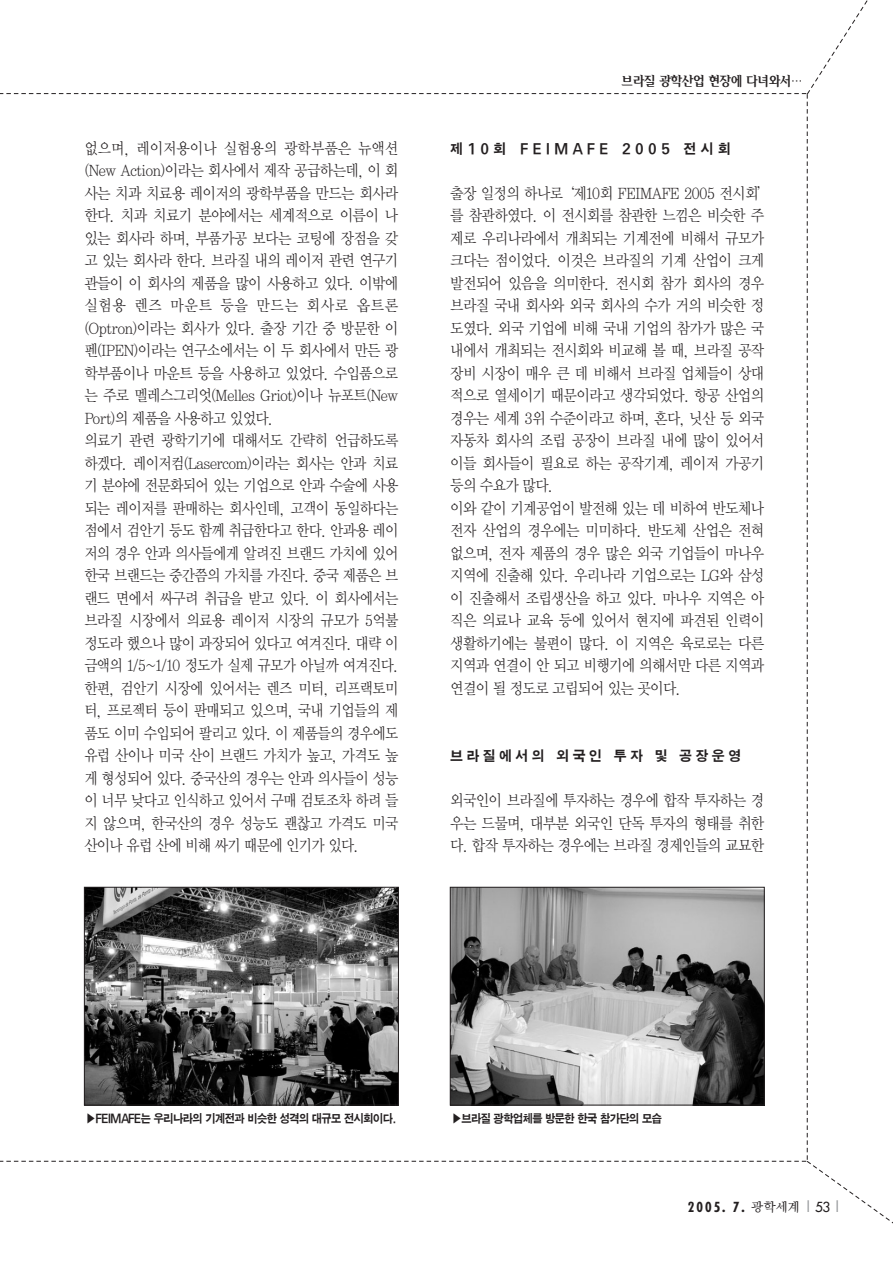
<style>
.page{position:relative;width:893px;height:1262px;background:#fff}
.page>*{position:absolute;margin:0;border:0;box-sizing:border-box;transform-origin:0 0}
.t1{font:15.75px/22.5px "Y Mj O12";letter-spacing:-.095em;color:#231f20;scale:.9 1}
.t2{font:14.25px "SM Ago K";letter-spacing:.275em;color:#231f20;scale:.95 1}
.t3{font:14.25px "SM Ago K";letter-spacing:.21em;color:#231f20;scale:.95 1}
.t4{font:13.5px "Iris L";letter-spacing:-.075em;color:#231f20;scale:.9 1}
.t5{font:700 condensed 13.5px "Futura";color:#231f20}
.t6{font:12px "SM Ago K";letter-spacing:-.105em;color:#231f20;scale:.9 1}
.s1{font-family:"SM Ago J"}
.s2{font-family:"Sand Sw M";font-weight:400;font-stretch:normal}
.s3{font-weight:400;font-stretch:normal;color:#939598}
.s4{font-weight:400;font-stretch:normal}
</style>
<div class="page">
<img style="left:452px;top:889px;width:310px;height:214px">
<div style="left:450px;top:887px;width:314px;height:218px;border:1px solid #231f20"></div>
<img style="left:86px;top:889px;width:311px;height:214px">
<div style="left:84px;top:887px;width:315px;height:218px;border:1px solid #231f20"></div>
<p class="t1" style="left:84px;top:137px;width:351px">없으며, 레이저용이나 실험용의 광학부품은 뉴액션 (New Action)이라는 회사에서 제작 공급하는데, 이 회 사는 치과 치료용 레이저의 광학부품을 만드는 회사라 한다. 치과 치료기 분야에서는 세계적으로 이름이 나 있는 회사라 하며, 부품가공 보다는 코팅에 장점을 갖 고 있는 회사라 한다. 브라질 내의 레이저 관련 연구기 관들이 이 회사의 제품을 많이 사용하고 있다. 이밖에 실험용 렌즈 마운트 등을 만드는 회사로 옵트론 (Optron)이라는 회사가 있다. 출장 기간 중 방문한 이 펜(IPEN)이라는 연구소에서는 이 두 회사에서 만든 광 학부품이나 마운트 등을 사용하고 있었다. 수입품으로 는 주로 멜레스그리엇(Melles Griot)이나 뉴포트(New<br>Port)의 제품을 사용하고 있었다.<br>의료기 관련 광학기기에 대해서도 간략히 언급하도록 하겠다. 레이저컴(Lasercom)이라는 회사는 안과 치료 기 분야에 전문화되어 있는 기업으로 안과 수술에 사용 되는 레이저를 판매하는 회사인데, 고객이 동일하다는 점에서 검안기 등도 함께 취급한다고 한다. 안과용 레이 저의 경우 안과 의사들에게 알려진 브랜드 가치에 있어 한국 브랜드는 중간쯤의 가치를 가진다. 중국 제품은 브 랜드 면에서 싸구려 취급을 받고 있다. 이 회사에서는 브라질 시장에서 의료용 레이저 시장의 규모가 5억불 정도라 했으나 많이 과장되어 있다고 여겨진다. 대략 이 금액의 1/5~1/10 정도가 실제 규모가 아닐까 여겨진다. 한편, 검안기 시장에 있어서는 렌즈 미터, 리프랙토미 터, 프로젝터 등이 판매되고 있으며, 국내 기업들의 제 품도 이미 수입되어 팔리고 있다. 이 제품들의 경우에도 유럽 산이나 미국 산이 브랜드 가치가 높고, 가격도 높 게 형성되어 있다. 중국산의 경우는 안과 의사들이 성능 이 너무 낮다고 인식하고 있어서 구매 검토조차 하려 들 지 않으며, 한국산의 경우 성능도 괜찮고 가격도 미국 산이나 유럽 산에 비해 싸기 때문에 인기가 있다.</p>
<p class="t4" style="left:621px;top:75px;width:203px">브라질 광학산업 현장에 다녀와서<span class="s1">…</span></p>
<p class="t2" style="left:450px;top:142px;width:298px">제10회 FEIMAFE 2005 전시회</p>
<p class="t1" style="left:450px;top:182px;width:359px">출장 일정의 하나로‘제10회 FEIMAFE 2005 전시회’ 를 참관하였다. 이 전시회를 참관한 느낌은 비슷한 주 제로 우리나라에서 개최되는 기계전에 비해서 규모가 크다는 점이었다. 이것은 브라질의 기계 산업이 크게 발전되어 있음을 의미한다. 전시회 참가 회사의 경우 브라질 국내 회사와 외국 회사의 수가 거의 비슷한 정 도였다. 외국 기업에 비해 국내 기업의 참가가 많은 국 내에서 개최되는 전시회와 비교해 볼 때, 브라질 공작 장비 시장이 매우 큰 데 비해서 브라질 업체들이 상대 적으로 열세이기 때문이라고 생각되었다. 항공 산업의 경우는 세계 3위 수준이라고 하며, 혼다, 닛산 등 외국 자동차 회사의 조립 공장이 브라질 내에 많이 있어서 이들 회사들이 필요로 하는 공작기계, 레이저 가공기 등의 수요가 많다.<br>이와 같이 기계공업이 발전해 있는 데 비하여 반도체나 전자 산업의 경우에는 미미하다. 반도체 산업은 전혀 없으며, 전자 제품의 경우 많은 외국 기업들이 마나우 지역에 진출해 있다. 우리나라 기업으로는 LG와 삼성 이 진출해서 조립생산을 하고 있다. 마나우 지역은 아 직은 의료나 교육 등에 있어서 현지에 파견된 인력이 생활하기에는 불편이 많다. 이 지역은 육로로는 다른 지역과 연결이 안 되고 비행기에 의해서만 다른 지역과 연결이 될 정도로 고립되어 있는 곳이다.</p>
<p class="t3" style="left:450px;top:749px;width:308px">브라질에서의 외국인 투자 및 공장운영</p>
<p class="t1" style="left:450px;top:790px;width:351px;text-align:justify">외국인이 브라질에 투자하는 경우에 합작 투자하는 경 우는 드물며, 대부분 외국인 단독 투자의 형태를 취한 다. 합작 투자하는 경우에는 브라질 경제인들의 교묘한</p>
<p class="t6" style="left:85px;top:1112px;width:347px">▶FEIMAFE는 우리나라의 기계전과 비슷한 성격의 대규모 전시회이다.</p>
<p class="t6" style="left:451px;top:1112px;width:236px">▶브라질 광학업체를 방문한 한국 참가단의 모습</p>
<p class="t5" style="left:688px;top:1200px;width:155px">2005. 7. <span class="s2">광학세계</span> <span class="s3">|</span> <span class="s4">53</span><span class="s3">|</span></p>
</div>
